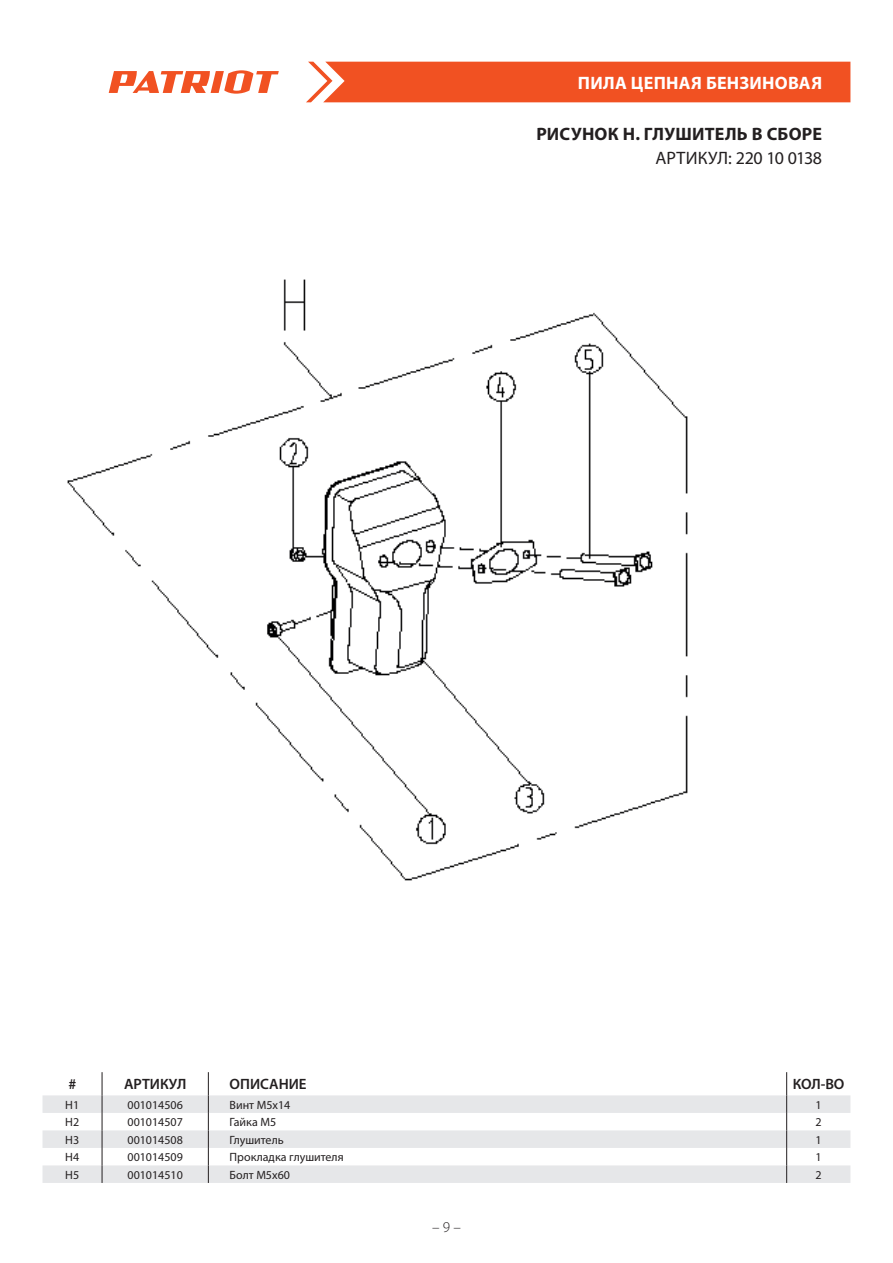
<style>
.page{position:relative;width:893px;height:1263px;background:#fff}
.page>*{position:absolute;margin:0;border:0;box-sizing:border-box;transform-origin:0 0}
.t1{font:700 18px "Myriad Pro";letter-spacing:.015em;color:#231f20}
.t2{font:700 18px "Myriad Pro";letter-spacing:.015em;color:#fff}
.t3{font:18px "Myriad Pro";letter-spacing:-.01em;color:#231f20}
.t4{font:600 15px "Myriad Pro";color:#231f20}
.t5{font:300 15px "Myriad Pro";color:#231f20}
.t6{font:12px "Myriad Pro";color:#231f20}
</style>
<div class="page">
<div style="left:306px;top:62px;width:544px;height:40px;background:#f15122"></div>
<svg style="left:109px;top:70px;width:170px;height:24px"></svg>
<svg style="left:43px;top:1095px;width:807px;height:88px;fill:#e6e7e9"></svg>
<svg style="left:102px;top:1072px;width:1px;height:111px"></svg>
<svg style="left:208px;top:1072px;width:1px;height:111px"></svg>
<svg style="left:786px;top:1072px;width:1px;height:111px"></svg>
<img style="left:67px;top:279px;width:621px;height:602px">
<h1 class="t2" style="left:578px;top:73px;width:246px">ПИЛА ЦЕПНАЯ БЕНЗИНОВАЯ</h1>
<h1 class="t1" style="left:536px;top:124px;width:287px">РИСУНОК H. ГЛУШИТЕЛЬ В СБОРЕ</h1>
<h1 class="t3" style="left:655px;top:147px;width:168px">АРТИКУЛ: 220 10 0138</h1>
<p class="t4" style="left:68px;top:1075px;width:9px">#</p>
<p class="t4" style="left:124px;top:1075px;width:64px">АРТИКУЛ</p>
<p class="t4" style="left:230px;top:1075px;width:78px">ОПИСАНИЕ</p>
<p class="t4" style="left:793px;top:1075px;width:53px">КОЛ-ВО</p>
<p class="t6" style="left:65px;top:1097px;width:15px">H1</p>
<p class="t6" style="left:128px;top:1097px;width:57px">001014506</p>
<p class="t6" style="left:230px;top:1097px;width:62px">Винт M5х14</p>
<p class="t6" style="left:815px;top:1097px;width:8px">1</p>
<p class="t6" style="left:65px;top:1115px;width:15px">H2</p>
<p class="t6" style="left:128px;top:1115px;width:57px">001014507</p>
<p class="t6" style="left:230px;top:1115px;width:48px">Гайка M5</p>
<p class="t6" style="left:815px;top:1115px;width:8px">2</p>
<p class="t6" style="left:65px;top:1132px;width:15px">H3</p>
<p class="t6" style="left:128px;top:1132px;width:57px">001014508</p>
<p class="t6" style="left:230px;top:1132px;width:56px">Глушитель</p>
<p class="t6" style="left:815px;top:1132px;width:8px">1</p>
<p class="t6" style="left:65px;top:1150px;width:15px">H4</p>
<p class="t6" style="left:128px;top:1150px;width:57px">001014509</p>
<p class="t6" style="left:230px;top:1150px;width:116px">Прокладка глушителя</p>
<p class="t6" style="left:815px;top:1150px;width:8px">1</p>
<p class="t6" style="left:65px;top:1167px;width:15px">H5</p>
<p class="t6" style="left:128px;top:1167px;width:57px">001014510</p>
<p class="t6" style="left:230px;top:1167px;width:62px">Болт M5х60</p>
<p class="t6" style="left:815px;top:1167px;width:8px">2</p>
<p class="t5" style="left:432px;top:1218px;width:30px">– 9 –</p>
</div>
